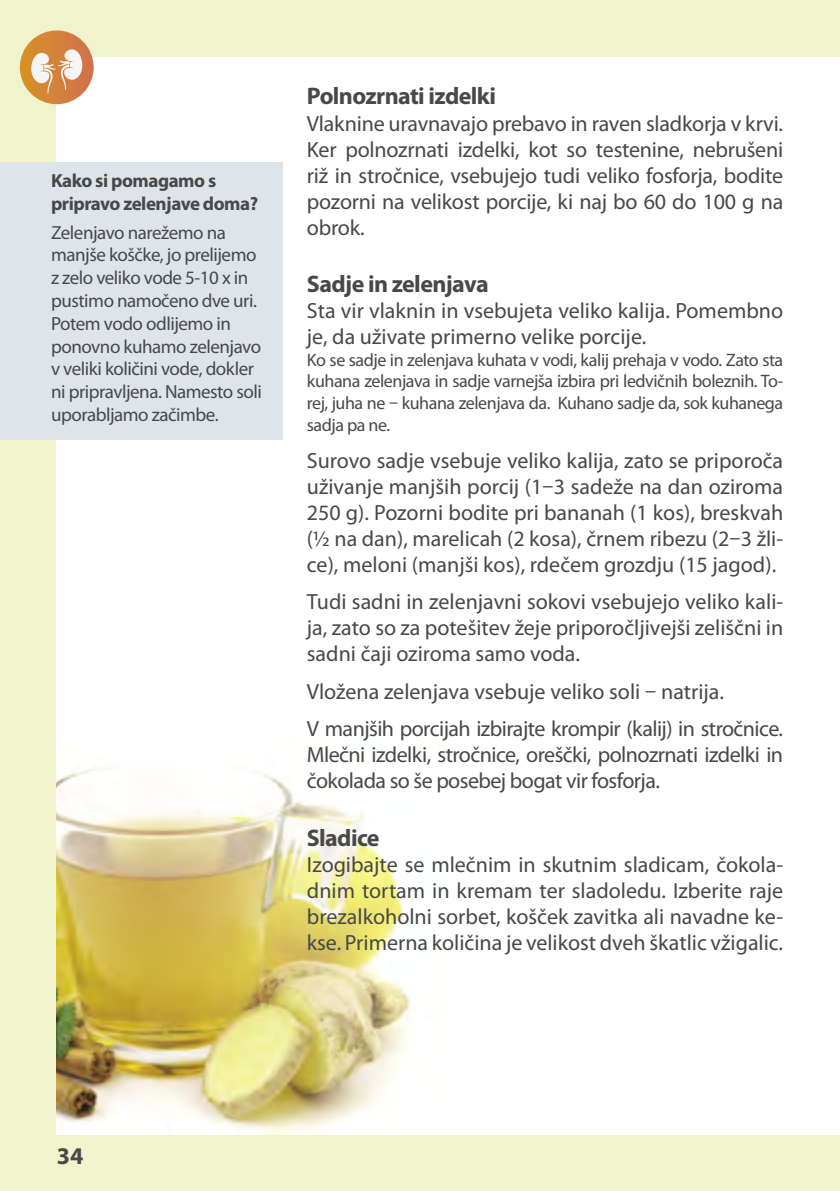
<style>
.page{position:relative;width:840px;height:1191px;background:#fff}
.page>*{position:absolute;margin:0;border:0;box-sizing:border-box;transform-origin:0 0}
.t1{font:700 24px "Myriad Pro";letter-spacing:-.025em;color:#484848}
.t2{font:22px/26px "Myriad Pro";letter-spacing:-.005em;color:#484848;text-align:justify}
.t3{font:22px/37.4px "Myriad Pro";letter-spacing:-.025em;color:#484848}
.t4{font:19px/22.8px "Myriad Pro";letter-spacing:-.025em;color:#484848}
.t5{font:700 19px/22.8px "Myriad Pro";letter-spacing:-.025em;color:#484848}
.t6{font:18px/21.6px "Myriad Pro";letter-spacing:-.025em;color:#484848;text-align:justify}
</style>
<div class="page">
<div style="left:0;top:0;width:839px;height:1191px;background:#f0f3cb"></div>
<div style="left:57px;top:57px;width:782px;height:1077px;background:#fff"></div>
<div style="left:0;top:162px;width:283px;height:277px;background:#dee5ea"></div>
<img style="left:57px;top:768px;width:353px;height:366px">
<svg style="left:20px;top:30px;width:74px;height:74px;background:#d4853f"></svg>
<svg style="left:31px;top:49px;width:52px;height:44px;background:#e1b188"></svg>
<p class="t5" style="left:51px;top:169px;width:208px">Kako si pomagamo s pripravo zelenjave doma?</p>
<p class="t4" style="left:51px;top:220px;width:212px">Zelenjavo narežemo na manjše koščke, jo prelijemo z zelo veliko vode 5-10 x in pustimo namočeno dve uri.<br>Potem vodo odlijemo in ponovno kuhamo zelenjavo v veliki količini vode, dokler ni pripravljena. Namesto soli uporabljamo začimbe.</p>
<p class="t1" style="left:307px;top:81px;width:190px">Polnozrnati izdelki</p>
<p class="t2" style="left:307px;top:110px;width:477px">Vlaknine uravnavajo prebavo in raven sladkorja v krvi.<br>Ker polnozrnati izdelki, kot so testenine, nebrušeni riž in stročnice, vsebujejo tudi veliko fosforja, bodite pozorni na velikost porcije, ki naj bo 60 do 100 g na obrok.</p>
<p class="t1" style="left:307px;top:268px;width:183px">Sadje in zelenjava</p>
<p class="t2" style="left:307px;top:297px;width:477px">Sta vir vlaknin in vsebujeta veliko kalija. Pomembno je, da uživate primerno velike porcije.</p>
<p class="t6" style="left:307px;top:349px;width:477px">Ko se sadje in zelenjava kuhata v vodi, kalij prehaja v vodo. Zato sta kuhana zelenjava in sadje varnejša izbira pri ledvičnih boleznih. To&shy;rej, juha ne – kuhana zelenjava da. Kuhano sadje da, sok kuhanega sadja pa ne.</p>
<p class="t2" style="left:307px;top:447px;width:477px">Surovo sadje vsebuje veliko kalija, zato se priporoča uživanje manjših porcij (1–3 sadeže na dan oziroma 250 g). Pozorni bodite pri bananah (1 kos), breskvah (½ na dan), marelicah (2 kosa), črnem ribezu (2–3 žli&shy;ce), meloni (manjši kos), rdečem grozdju (15 jagod).</p>
<p class="t2" style="left:307px;top:588px;width:477px">Tudi sadni in zelenjavni sokovi vsebujejo veliko kali&shy;ja, zato so za potešitev žeje priporočljivejši zeliščni in sadni čaji oziroma samo voda.</p>
<p class="t3" style="left:307px;top:672px;width:477px">Vložena zelenjava vsebuje veliko soli – natrija.<br>V manjših porcijah izbirajte krompir (kalij) in stročnice.</p>
<p class="t3" style="left:307px;top:741px;width:477px;line-height:26px">Mlečni izdelki, stročnice, oreščki, polnozrnati izdelki in čokolada so še posebej bogat vir fosforja.</p>
<p class="t1" style="left:307px;top:822px;width:74px">Sladice</p>
<p class="t2" style="left:307px;top:851px;width:477px">Izogibajte se mlečnim in skutnim sladicam, čokola&shy;dnim tortam in kremam ter sladoledu. Izberite raje brezalkoholni sorbet, košček zavitka ali navadne ke&shy;kse. Primerna količina je velikost dveh škatlic vžigalic.</p>
<p class="t1" style="left:57px;top:1139px;width:28px">34</p>
</div>
